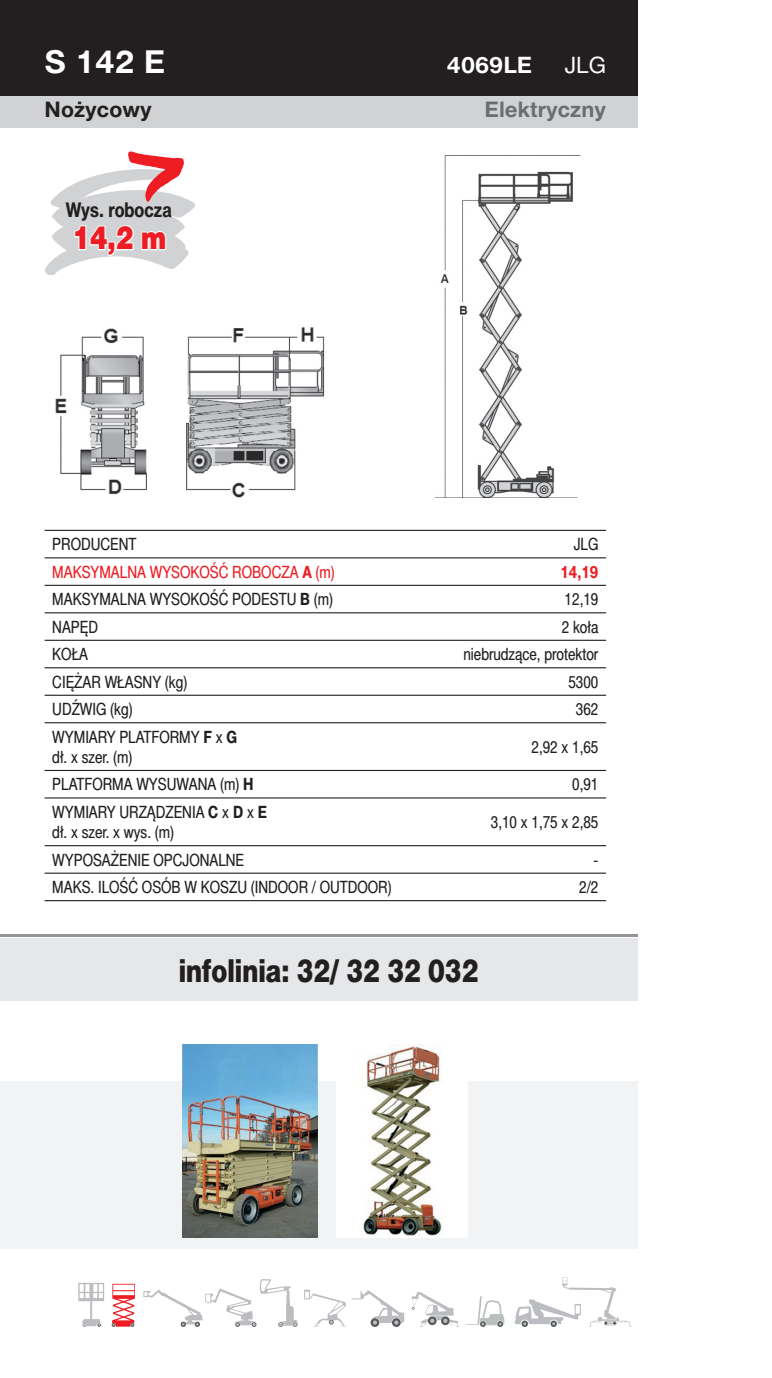
<style>
.page{position:relative;width:772px;height:1378px;background:#fff}
.page>*{position:absolute;margin:0;border:0;box-sizing:border-box;transform-origin:0 0}
.t1{font:31.5px "Switzer Cnd EFN Heavy";color:#231f20}
.t2{font:700 31.5px "Switzer EFN";color:#fff}
.t3{font:31.5px "Switzer Cnd EFN Black";color:#ee1d23}
.t4{font:700 22.5px "Switzer EFN";color:#fff}
.t5{font:22.5px "Switzer EFN";color:#fff}
.t6{font:700 21.38px "Switzer EFN";color:#6c6d70}
.t7{font:700 21.38px "Switzer EFN";color:#231f20}
.t8{font:700 20.25px "Switzer Cnd EFN";color:#231f20}
.t9{font:16.88px/20.2px "Switzer Cnd EFN";color:#231f20}
.t10{font:16.88px "Switzer Cnd EFN";color:#ee1d23}
.t11{font:700 16.88px "Switzer Cnd EFN";color:#ee1d23}
.s1{color:#fff}
.s2{font-weight:700}
</style>
<div class="page">
<div style="left:0;top:938px;width:638px;height:63px;background:#e6e7e9"></div>
<hr style="left:0;top:934px;width:638px;height:2px;background:#939598">
<div style="left:0;top:0;width:638px;height:96px;background:#231f20"></div>
<div style="left:0;top:96px;width:638px;height:32px;background:#d1d2d4"></div>
<svg style="left:44px;top:151px;width:151px;height:124px"></svg>
<div style="left:0;top:1081px;width:638px;height:167px;background:#f2f3f4"></div>
<svg style="left:412px;top:1292px;width:47px;height:35px"></svg>
<svg style="left:143px;top:1279px;width:154px;height:48px"></svg>
<svg style="left:112px;top:1283px;width:23px;height:44px"></svg>
<svg style="left:78px;top:1283px;width:26px;height:44px"></svg>
<svg style="left:466px;top:1296px;width:38px;height:31px"></svg>
<svg style="left:304px;top:1289px;width:100px;height:38px"></svg>
<svg style="left:514px;top:1277px;width:117px;height:50px"></svg>
<hr style="left:45px;top:530px;width:561px;height:1px;background:#231f20">
<hr style="left:45px;top:557px;width:561px;height:1px;background:#231f20">
<hr style="left:45px;top:585px;width:561px;height:1px;background:#231f20">
<hr style="left:45px;top:612px;width:561px;height:1px;background:#231f20">
<hr style="left:45px;top:640px;width:561px;height:1px;background:#231f20">
<hr style="left:45px;top:667px;width:561px;height:1px;background:#231f20">
<hr style="left:45px;top:695px;width:561px;height:1px;background:#231f20">
<hr style="left:45px;top:722px;width:561px;height:1px;background:#231f20">
<hr style="left:45px;top:770px;width:561px;height:1px;background:#231f20">
<hr style="left:45px;top:797px;width:561px;height:1px;background:#231f20">
<hr style="left:45px;top:845px;width:561px;height:1px;background:#231f20">
<hr style="left:45px;top:872px;width:561px;height:2px;background:#231f20">
<hr style="left:45px;top:900px;width:561px;height:1px;background:#231f20">
<img style="left:55px;top:327px;width:270px;height:171px">
<img style="left:434px;top:155px;width:147px;height:343px">
<img style="left:183px;top:1044px;width:134px;height:193px">
<img style="left:336px;top:1044px;width:132px;height:193px">
<h1 class="t2" style="left:45px;top:51px;width:122px">S 142 E</h1>
<h2 class="t4" style="left:447px;top:57px;width:87px">4069LE</h2>
<h2 class="t5" style="left:565px;top:57px;width:43px">JLG</h2>
<p class="t6" style="left:484px;top:102px;width:123px">Elektryczny</p>
<p class="t7" style="left:45px;top:102px;width:109px">Nożycowy</p>
<p class="t8" style="left:66px;top:202px;width:107px">Wys. robocza</p>
<h1 class="t3" style="left:72px;top:226px;width:95px"><span class="s1">1</span>4,2 m</h1>
<p class="t9" style="left:52px;top:536px;width:86px">PRODUCENT</p>
<p class="t9" style="left:574px;top:536px;width:26px">JLG</p>
<p class="t10" style="left:52px;top:565px;width:284px">MAKSYMALNA WYSOKOŚĆ ROBOCZA <span class="s2">A</span> (m)</p>
<p class="t11" style="left:560px;top:565px;width:39px">14,19</p>
<p class="t9" style="left:52px;top:591px;width:282px">MAKSYMALNA WYSOKOŚĆ PODESTU <span class="s2">B</span> (m)</p>
<p class="t9" style="left:564px;top:591px;width:35px">12,19</p>
<p class="t9" style="left:52px;top:618px;width:47px">NAPĘD</p>
<p class="t9" style="left:562px;top:618px;width:38px">2 koła</p>
<p class="t9" style="left:52px;top:646px;width:37px">KOŁA</p>
<p class="t9" style="left:463px;top:646px;width:136px">niebrudzące, protektor</p>
<p class="t9" style="left:52px;top:673px;width:137px">CIĘŻAR WŁASNY (kg)</p>
<p class="t9" style="left:568px;top:673px;width:32px">5300</p>
<p class="t9" style="left:52px;top:700px;width:82px">UDŹWIG (kg)</p>
<p class="t9" style="left:576px;top:700px;width:24px">362</p>
<p class="t9" style="left:52px;top:728px;width:186px">WYMIARY PLATFORMY <span class="s2">F</span> x <span class="s2">G </span>dł. x szer. (m)</p>
<p class="t9" style="left:531px;top:738px;width:68px">2,92 x 1,65</p>
<p class="t9" style="left:52px;top:776px;width:203px">PLATFORMA WYSUWANA (m) <span class="s2">H</span></p>
<p class="t9" style="left:572px;top:776px;width:28px">0,91</p>
<p class="t9" style="left:52px;top:803px;width:216px">WYMIARY URZĄDZENIA <span class="s2">C</span> x <span class="s2">D</span> x <span class="s2">E </span>dł. x szer. x wys. (m)</p>
<p class="t9" style="left:491px;top:813px;width:109px">3,10 x 1,75 x 2,85</p>
<p class="t9" style="left:52px;top:851px;width:193px">WYPOSAŻENIE OPCJONALNE</p>
<p class="t9" style="left:593px;top:851px;width:6px">-</p>
<p class="t9" style="left:52px;top:878px;width:341px">MAKS. ILOŚĆ OSÓB W KOSZU (INDOOR / OUTDOOR)</p>
<p class="t9" style="left:579px;top:878px;width:21px">2/2</p>
<h1 class="t1" style="left:179px;top:959px;width:301px">infolinia: 32/ 32 32 032</h1>
</div>
